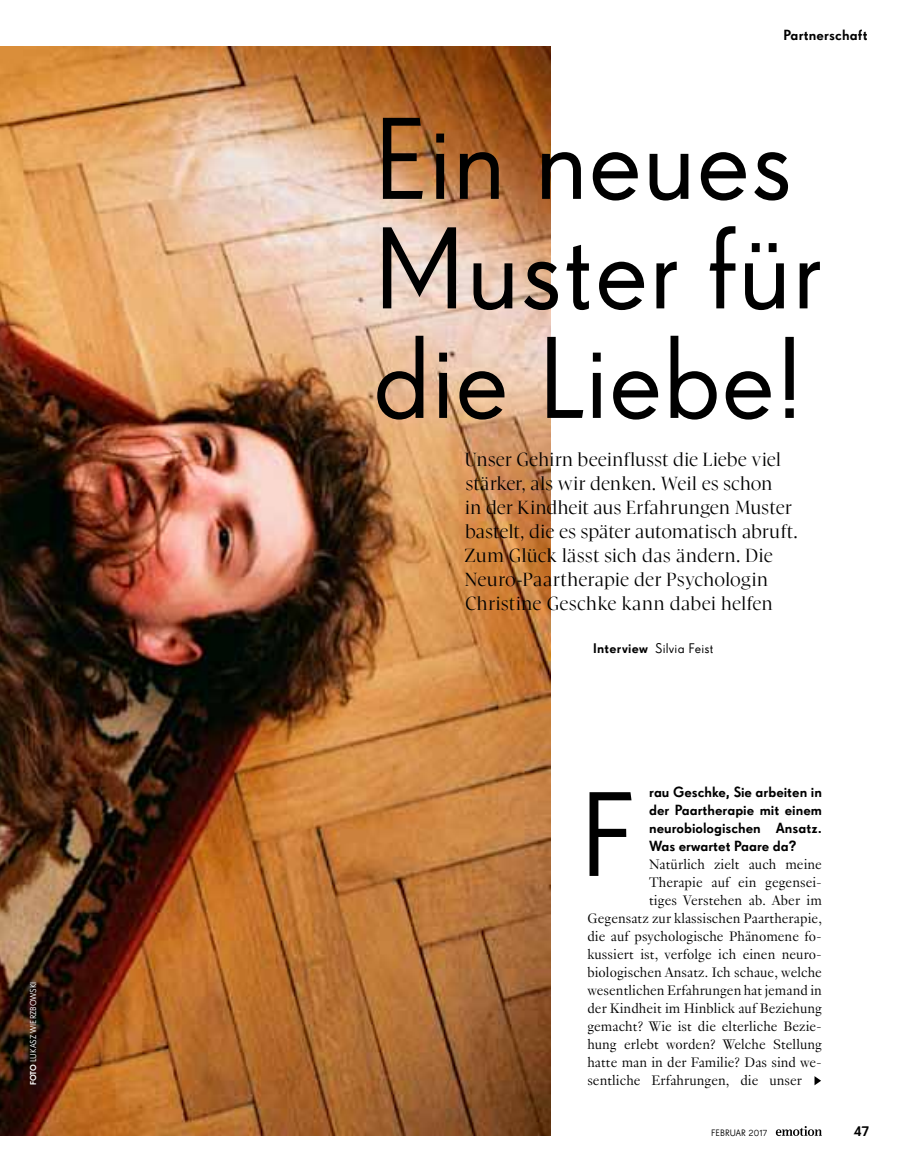
<style>
.page{position:relative;width:902px;height:1170px;background:#fff}
.page>*{position:absolute;margin:0;border:0;box-sizing:border-box;transform-origin:0 0}
.t1{font:116.25px "Super Grotesk OT";color:#000}
.t2{font:112.5px/109.5px "Super Grotesk OT";color:#000}
.t3{font:19.5px/24px "Pratt Nova Fine";letter-spacing:.015em;color:#000}
.t4{font:300 15px "Genath";letter-spacing:.005em;color:#000}
.t5{font:500 14.25px/18px "Super Grotesk OT";color:#000;text-align:justify}
.t6{font:13.5px "Super Grotesk OT";letter-spacing:.015em;color:#000}
.t7{font:9px "Super Grotesk OT";letter-spacing:.01em;color:#000}
.t8{font:8.25px "Super Grotesk OT";color:#fff}
.s1{font-weight:500}
</style>
<div class="page">
<img style="left:0;top:46px;width:550px;height:1089px">
<svg style="left:814px;top:1076px;width:7px;height:9px"></svg>
<svg style="left:775px;top:1126px;width:46px;height:9px"></svg>
<p class="t8" style="left:29px;top:1085px;width:105px;rotate:-90deg"><span class="s1">Foto</span> lukasz wierzbowski</p>
<p class="t5" style="left:783px;top:26px;width:86px">Partnerschaft</p>
<h2 class="t2" style="left:373px;top:105px;width:452px">Ein neues<br>Muster für die Liebe!</h2>
<p class="t3" style="left:464px;top:447px;width:335px">Unser Gehirn beeinflusst die Liebe viel stärker, als wir denken. Weil es schon<br>in der Kindheit aus Erfahrungen Muster bastelt, die es später automatisch abruft.<br>Zum Glück lässt sich das ändern. Die Neuro-Paartherapie der Psychologin Christine Geschke kann dabei helfen</p>
<p class="t6" style="left:593px;top:640px;width:122px"><span class="s1">Interview</span> Silvia Feist</p>
<p class="t5" style="left:649px;top:782px;width:174px">rau Geschke, Sie arbeiten in der Paartherapie mit einem neurobiologischen Ansatz.<br>Was erwartet Paare da?</p>
<p class="t4" style="left:649px;top:853px;width:174px">Natürlich zielt auch meine</p>
<p class="t4" style="left:649px;top:871px;width:174px">Therapie auf ein gegensei-</p>
<p class="t4" style="left:649px;top:889px;width:174px">tiges Verstehen ab. Aber im</p>
<p class="t4" style="left:587px;top:907px;width:236px">Gegensatz zur klassischen Paartherapie,</p>
<p class="t4" style="left:587px;top:925px;width:236px">die auf psychologische Phänomene fo-</p>
<p class="t4" style="left:587px;top:943px;width:236px">kussiert ist, verfolge ich einen neuro-</p>
<p class="t4" style="left:587px;top:961px;width:236px">biologischen Ansatz. Ich schaue, welche</p>
<p class="t4" style="left:587px;top:979px;width:236px">wesentlichen Erfahrungen hat jemand in</p>
<p class="t4" style="left:587px;top:997px;width:236px">der Kindheit im Hinblick auf Beziehung</p>
<p class="t4" style="left:587px;top:1015px;width:236px">gemacht? Wie ist die elterliche Bezie-</p>
<p class="t4" style="left:587px;top:1033px;width:236px">hung erlebt worden? Welche Stellung</p>
<p class="t4" style="left:587px;top:1051px;width:236px">hatte man in der Familie? Das sind we-</p>
<p class="t4" style="left:587px;top:1069px;width:216px">sentliche Erfahrungen, die unser</p>
<h1 class="t1" style="left:578px;top:768px;width:58px">F</h1>
<p class="t7" style="left:711px;top:1127px;width:58px">Februar 2017</p>
<p class="t5" style="left:853px;top:1121px;width:16px">47</p>
</div>
